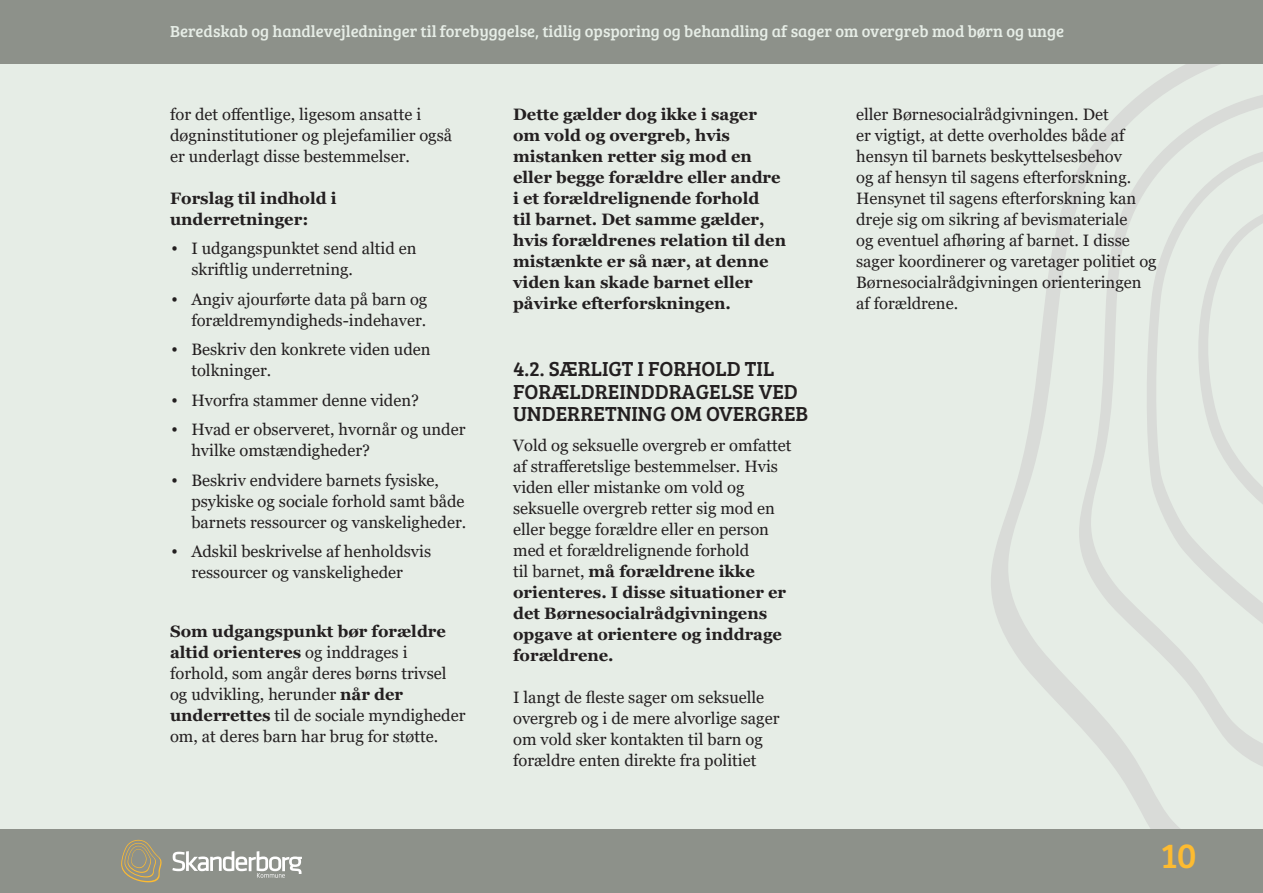
<style>
.page{position:relative;width:1263px;height:893px;background:#e6ede6}
.page>*{position:absolute;margin:0;border:0;box-sizing:border-box;transform-origin:0 0}
.t1{font:36px "Bree Serif";color:#fdbb31}
.Overskrift_2{font:21px/22.5px "Bree Serif";color:#231f20}
.brødtekst{font:16.5px/21px "Georgia";color:#231f20}
.brødtekst-2{font:700 16.5px/21px "Georgia";color:#231f20}
.Overskrift_3{font:16.5px/21px "Georgia";color:#231f20}
.t2{font:16.5px "Bree Serif";color:#e6ede6}
.Overskrift_3-2{font:700 16.5px/21px "Georgia";color:#231f20}
.s1{font-family:"Bree Serif";font-size:18px}
.s2{font-weight:700}
</style>
<div class="page">
<svg style="left:991px;top:64px;width:229px;height:765px"></svg>
<svg style="left:1069px;top:81px;width:194px;height:703px"></svg>
<svg style="left:1145px;top:100px;width:118px;height:563px"></svg>
<div style="left:0;top:829px;width:1263px;height:64px;background:#8d918a"></div>
<svg style="left:121px;top:840px;width:41px;height:42px"></svg>
<svg style="left:172px;top:851px;width:130px;height:27px"></svg>
<div style="left:0;top:0;width:1263px;height:64px;background:#8d918a"></div>
<p class="t2" style="left:170px;top:20px;width:895px">Beredskab og handlevejledninger til forebyggelse, tidlig opsporing og behandling af sager om overgreb mod børn og unge</p>
<p class="brødtekst" style="left:170px;top:104px;width:284px">for det offentlige, ligesom ansatte i døgninstitutioner og plejefamilier også er underlagt disse bestemmelser.</p>
<p class="Overskrift_3-2" style="left:170px;top:188px;width:168px">Forslag til indhold i underretninger:</p>
<p class="brødtekst" style="left:191px;top:239px;width:227px;text-indent:-21px"><span class="s1">•</span> I udgangspunktet send altid en skriftlig underretning.</p>
<p class="brødtekst" style="left:170px;top:289px;width:259px;text-align:right"><span class="s1">•</span> Angiv ajourførte data på barn og forældremyndigheds-indehaver.</p>
<p class="brødtekst" style="left:191px;top:340px;width:241px;text-indent:-21px"><span class="s1">•</span> Beskriv den konkrete viden uden tolkninger.</p>
<p class="brødtekst" style="left:170px;top:390px;width:250px"><span class="s1">•</span> Hvorfra stammer denne viden?</p>
<p class="brødtekst" style="left:191px;top:420px;width:276px;text-indent:-21px"><span class="s1">•</span> Hvad er observeret, hvornår og under hvilke omstændigheder?</p>
<p class="brødtekst" style="left:191px;top:470px;width:276px;text-indent:-21px"><span class="s1">•</span> Beskriv endvidere barnets fysiske, psykiske og sociale forhold samt både barnets ressourcer og vanskeligheder.</p>
<p class="brødtekst" style="left:170px;top:542px;width:263px;text-align:center"><span class="s1">•</span> Adskil beskrivelse af henholdsvis ressourcer og vanskeligheder</p>
<p class="Overskrift_3" style="left:170px;top:622px;width:297px"><span class="s2">Som udgangspunkt bør forældre altid orienteres</span> og inddrages i forhold, som angår deres børns trivsel og udvikling, herunder <span class="s2">når der underrettes</span> til de sociale myndigheder om, at deres barn har brug for støtte.</p>
<p class="brødtekst-2" style="left:513px;top:104px;width:274px">Dette gælder dog ikke i sager om vold og overgreb, hvis mistanken retter sig mod en eller begge forældre eller andre i et forældrelignende forhold<br>til barnet. Det samme gælder, hvis forældrenes relation til den mistænkte er så nær, at denne viden kan skade barnet eller påvirke efterforskningen.</p>
<p class="Overskrift_2" style="left:513px;top:357px;width:297px">4.2. SÆRLIGT I FORHOLD TIL<br>FORÆLDREINDDRAGELSE VED<br>UNDERRETNING OM OVERGREB</p>
<p class="brødtekst" style="left:513px;top:435px;width:280px">Vold og seksuelle overgreb er omfattet af strafferetslige bestemmelser. Hvis viden eller mistanke om vold og seksuelle overgreb retter sig mod en eller begge forældre eller en person med et forældrelignende forhold<br>til barnet, <span class="s2">må forældrene ikke orienteres. I disse situationer er det Børnesocialrådgivningens opgave at orientere og inddrage forældrene.</span></p>
<p class="brødtekst" style="left:513px;top:687px;width:268px">I langt de fleste sager om seksuelle overgreb og i de mere alvorlige sager om vold sker kontakten til barn og forældre enten direkte fra politiet</p>
<p class="brødtekst" style="left:856px;top:104px;width:302px">eller Børnesocialrådgivningen. Det<br>er vigtigt, at dette overholdes både af hensyn til barnets beskyttelsesbehov<br>og af hensyn til sagens efterforskning.<br>Hensynet til sagens efterforskning kan dreje sig om sikring af bevismateriale<br>og eventuel afhøring af barnet. I disse sager koordinerer og varetager politiet og Børnesocialrådgivningen orienteringen af forældrene.</p>
<h1 class="t1" style="left:1161px;top:829px;width:37px">10</h1>
</div>
